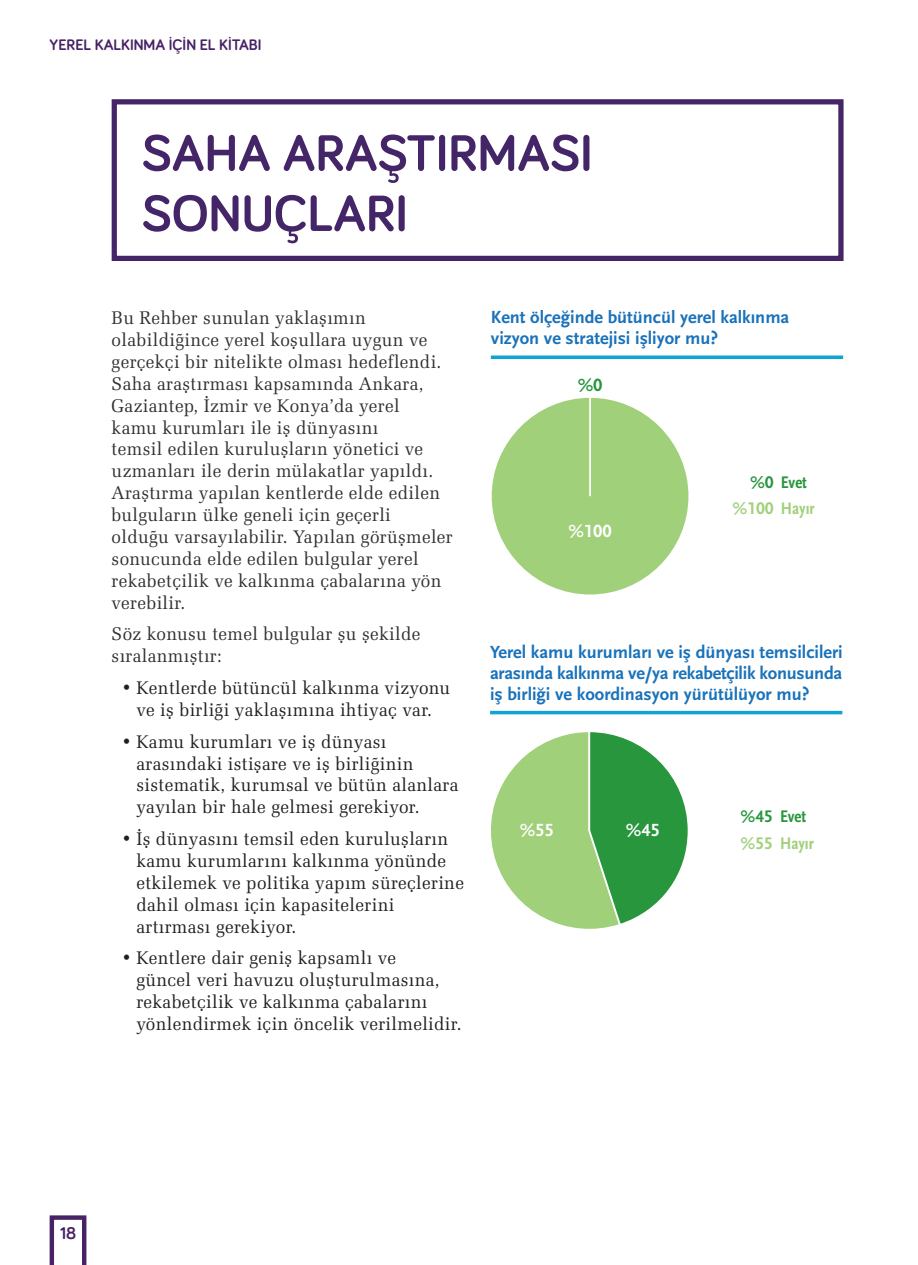
<style>
.page{position:relative;width:918px;height:1265px;background:#fff}
.page>*{position:absolute;margin:0;border:0;box-sizing:border-box;transform-origin:0 0}
.t1{font:700 52.5px/60.4px "Bariol";color:#442668}
.t2{font:18.38px/21.9px "Melior Tr";letter-spacing:.02em;color:#312f30;scale:.96 1}
.t3{font:18.38px/21.9px "Melior Tr";letter-spacing:.02em;color:#231f20;scale:.96 1}
.t4{font:700 18.38px/21px "Scala Sans Pro";color:#1972ba}
.t5{font:700 18.38px "Scala Sans Pro";color:#fff}
.t6{font:700 18.38px "Scala Sans Pro";color:#27963d}
.t7{font:700 condensed 17.5px/26.2px "Scala Sans Pro";color:#a1d07b;text-align:center}
.t8{font:700 17.5px "Bariol";color:#472264}
.t9{font:700 15.75px "Bariol";color:#472264}
.s1{font-stretch:normal;color:#27963d}
.s2{color:#27963d}
.s3{font-stretch:normal}
</style>
<div class="page">
<svg style="left:50px;top:1215px;width:36px;height:50px"></svg>
<div style="left:112px;top:99px;width:731px;height:162px;border:5px solid #442668"></div>
<svg style="left:491px;top:397px;width:198px;height:198px"></svg>
<hr style="left:589px;top:395px;width:2px;height:101px;background:#fff">
<hr style="left:491px;top:356px;width:352px;height:3px;background:#10a4d5">
<svg style="left:491px;top:732px;width:197px;height:197px"></svg>
<hr style="left:490px;top:711px;width:352px;height:3px;background:#10a4d5">
<p class="t9" style="left:50px;top:34px;width:213px">YEREL KALKINMA İÇİN EL KİTABI</p>
<h1 class="t1" style="left:142px;top:121px;width:452px">SAHA ARAŞTIRMASI<br>SONUÇLARI</h1>
<p class="t2" style="left:112px;top:307px;width:357px">Bu Rehber sunulan yaklaşımın olabildiğince yerel koşullara uygun ve gerçekçi bir nitelikte olması hedeflendi.<br>Saha araştırması kapsamında Ankara, Gaziantep, İzmir ve Konya’da yerel<br>kamu kurumları ile iş dünyasını<br>temsil edilen kuruluşların yönetici ve uzmanları ile derin mülakatlar yapıldı.<br>Araştırma yapılan kentlerde elde edilen bulguların ülke geneli için geçerli olduğu varsayılabilir. Yapılan görüşmeler sonucunda elde edilen bulgular yerel rekabetçilik ve kalkınma çabalarına yön verebilir.</p>
<p class="t2" style="left:112px;top:623px;width:323px">Söz konusu temel bulgular şu şekilde sıralanmıştır:</p>
<p class="t3" style="left:122px;top:677px;width:344px;text-align:center">• Kentlerde bütüncül kalkınma vizyonu ve iş birliği yaklaşımına ihtiyaç var.</p>
<p class="t3" style="left:136px;top:730px;width:337px;text-indent:-15px">• Kamu kurumları ve iş dünyası arasındaki istişare ve iş birliğinin sistematik, kurumsal ve bütün alanlara yayılan bir hale gelmesi gerekiyor.</p>
<p class="t3" style="left:136px;top:828px;width:343px;text-indent:-15px">• İş dünyasını temsil eden kuruluşların kamu kurumlarını kalkınma yönünde etkilemek ve politika yapım süreçlerine dahil olması için kapasitelerini artırması gerekiyor.</p>
<p class="t3" style="left:136px;top:947px;width:340px;text-indent:-15px">• Kentlere dair geniş kapsamlı ve<br>güncel veri havuzu oluşturulmasına, rekabetçilik ve kalkınma çabalarını yönlendirmek için öncelik verilmelidir.</p>
<p class="t4" style="left:491px;top:306px;width:300px">Kent ölçeğinde bütüncül yerel kalkınma vizyon ve stratejisi işliyor mu?</p>
<p class="t6" style="left:577px;top:374px;width:26px">%0</p>
<p class="t5" style="left:568px;top:520px;width:45px">%100</p>
<p class="t7" style="left:732px;top:469px;width:84px"><span class="s1">%0</span> <span class="s2">Evet </span><span class="s3">%100</span> Hayır</p>
<p class="t4" style="left:490px;top:642px;width:354px;text-align:justify">Yerel kamu kurumları ve iş dünyası temsilcileri arasında kalkınma ve/ya rekabetçilik konusunda iş birliği ve koordinasyon yürütülüyor mu?</p>
<p class="t5" style="left:520px;top:819px;width:35px">%55</p>
<p class="t5" style="left:626px;top:819px;width:35px">%45</p>
<p class="t7" style="left:740px;top:804px;width:75px;text-align:left"><span class="s1">%45</span> <span class="s2">Evet </span><span class="s3">%55</span> Hayır</p>
<p class="t8" style="left:60px;top:1221px;width:18px">18</p>
</div>
